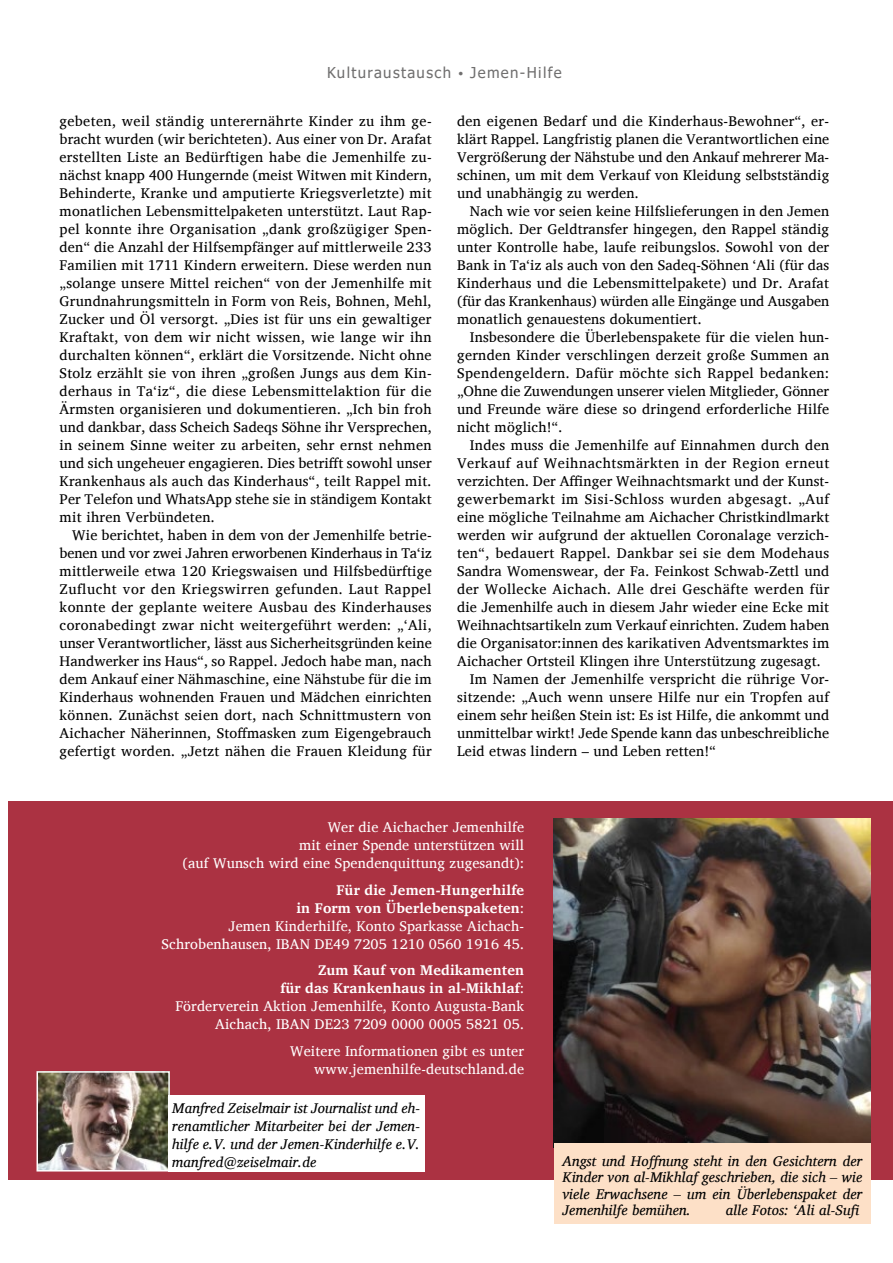
<style>
.page{position:relative;width:893px;height:1263px;background:#fff}
.page>*{position:absolute;margin:0;border:0;box-sizing:border-box;transform-origin:0 0}
.t1{font:15px "Tahoma";letter-spacing:.09em;color:#706f6f}
.t2{font:14.4px/18px "Charis SIL Compact";letter-spacing:.01em;color:#000;text-align:justify}
.t3{font:14.4px/18px "Charis SIL Compact";letter-spacing:.01em;color:#fff;text-align:right}
.t4{font:italic 14.4px/16.5px "Charis SIL Compact";letter-spacing:.01em;color:#000;text-align:justify}
.t5{font:14.4px "Charis SIL Compact";letter-spacing:.035em;color:#000}
.t6{font:14.4px "Charis SIL Compact";letter-spacing:.04em;color:#000}
.t7{font:14.4px "Charis SIL Compact";letter-spacing:.03em;color:#000}
.s1{font-size:10.5px}
.s2{font-weight:700}
</style>
<div class="page">
<div style="left:9px;top:801px;width:884px;height:378px;background:#ab3242"></div>
<img style="left:554px;top:818px;width:317px;height:325px">
<div style="left:554px;top:1143px;width:317px;height:81px;background:#fde0c7"></div>
<img style="left:40px;top:1074px;width:127px;height:94px">
<div style="left:37px;top:1071px;width:133px;height:100px;border:2px solid #fff"></div>
<div style="left:168px;top:1095px;width:256px;height:76px;background:#fff"></div>
<p class="t1" style="left:327px;top:63px;width:236px">Kulturaustausch <span class="s1">•</span> Jemen-Hilfe</p>
<p class="t2" style="left:60px;top:112px;width:374px">gebeten, weil ständig unterernährte Kinder zu ihm ge&shy;bracht wurden (wir berichteten). Aus einer von Dr. Arafat erstellten Liste an Bedürftigen habe die Jemenhilfe zu&shy;nächst knapp 400 Hungernde (meist Witwen mit Kindern, Behinderte, Kranke und amputierte Kriegsverletzte) mit monatlichen Lebensmittelpaketen unterstützt. Laut Rap&shy;pel konnte ihre Organisation „dank großzügiger Spen&shy;den“ die Anzahl der Hilfsempfänger auf mittlerweile 233<br>Familien mit 1711 Kindern erweitern. Diese werden nun „solange unsere Mittel reichen“ von der Jemenhilfe mit Grundnahrungsmitteln in Form von Reis, Bohnen, Mehl, Zucker und Öl versorgt. „Dies ist für uns ein gewaltiger Kraftakt, von dem wir nicht wissen, wie lange wir ihn durchalten können“, erklärt die Vorsitzende. Nicht ohne Stolz erzählt sie von ihren „großen Jungs aus dem Kin&shy;derhaus in Ta‘iz“, die diese Lebensmittelaktion für die Ärmsten organisieren und dokumentieren. „Ich bin froh und dankbar, dass Scheich Sadeqs Söhne ihr Versprechen, in seinem Sinne weiter zu arbeiten, sehr ernst nehmen und sich ungeheuer engagieren. Dies betrifft sowohl unser Krankenhaus als auch das Kinderhaus“, teilt Rappel mit.<br>Per Telefon und WhatsApp stehe sie in ständigem Kontakt mit ihren Verbündeten.</p>
<p class="t2" style="left:60px;top:526px;width:374px;text-indent:13px">Wie berichtet, haben in dem von der Jemenhilfe betrie&shy;benen und vor zwei Jahren erworbenen Kinderhaus in Ta‘iz mittlerweile etwa 120 Kriegswaisen und Hilfsbedürftige Zuflucht vor den Kriegswirren gefunden. Laut Rappel konnte der geplante weitere Ausbau des Kinderhauses coronabedingt zwar nicht weitergeführt werden: „‘Ali, unser Verantwortlicher, lässt aus Sicherheitsgründen keine Handwerker ins Haus“, so Rappel. Jedoch habe man, nach dem Ankauf einer Nähmaschine, eine Nähstube für die im Kinderhaus wohnenden Frauen und Mädchen einrichten können. Zunächst seien dort, nach Schnittmustern von Aichacher Näherinnen, Stoffmasken zum Eigengebrauch gefertigt worden. „Jetzt nähen die Frauen Kleidung für</p>
<p class="t2" style="left:457px;top:112px;width:374px">den eigenen Bedarf und die Kinderhaus-Bewohner“, er&shy;klärt Rappel. Langfristig planen die Verantwortlichen eine Vergrößerung der Nähstube und den Ankauf mehrerer Ma&shy;schinen, um mit dem Verkauf von Kleidung selbstständig und unabhängig zu werden.</p>
<p class="t2" style="left:457px;top:202px;width:374px;text-indent:13px">Nach wie vor seien keine Hilfslieferungen in den Jemen möglich. Der Geldtransfer hingegen, den Rappel ständig unter Kontrolle habe, laufe reibungslos. Sowohl von der Bank in Ta‘iz als auch von den Sadeq-Söhnen ‘Ali (für das Kinderhaus und die Lebensmittelpakete) und Dr. Arafat (für das Krankenhaus) würden alle Eingänge und Ausgaben monatlich genauestens dokumentiert.</p>
<p class="t2" style="left:457px;top:328px;width:374px;text-indent:13px">Insbesondere die Überlebenspakete für die vielen hun&shy;gernden Kinder verschlingen derzeit große Summen an Spendengeldern. Dafür möchte sich Rappel bedanken: „Ohne die Zuwendungen unserer vielen Mitglieder, Gönner und Freunde wäre diese so dringend erforderliche Hilfe nicht möglich!“.</p>
<p class="t2" style="left:470px;top:436px;width:361px">Indes muss die Jemenhilfe auf Einnahmen durch den</p>
<p class="t5" style="left:457px;top:455px;width:374px">Verkauf auf Weihnachtsmärkten in der Region erneut</p>
<p class="t2" style="left:457px;top:472px;width:374px">verzichten. Der Affinger Weihnachtsmarkt und der Kunst-</p>
<p class="t6" style="left:457px;top:491px;width:374px">gewerbemarkt im Sisi-Schloss wurden abgesagt. „Auf</p>
<p class="t2" style="left:457px;top:508px;width:374px">eine mögliche Teilnahme am Aichacher Christkindlmarkt</p>
<p class="t2" style="left:457px;top:526px;width:374px">werden wir aufgrund der aktuellen Coronalage verzich-</p>
<p class="t7" style="left:457px;top:545px;width:374px">ten“, bedauert Rappel. Dankbar sei sie dem Modehaus</p>
<p class="t2" style="left:457px;top:562px;width:374px">Sandra Womenswear, der Fa. Feinkost Schwab-Zettl und</p>
<p class="t5" style="left:457px;top:581px;width:374px">der Wollecke Aichach. Alle drei Geschäfte werden für</p>
<p class="t2" style="left:457px;top:598px;width:373px">die Jemenhilfe auch in diesem Jahr wieder eine Ecke mit</p>
<p class="t2" style="left:457px;top:616px;width:374px">Weihnachtsartikeln zum Verkauf einrichten. Zudem haben</p>
<p class="t2" style="left:457px;top:634px;width:374px">die Organisator:innen des karikativen Adventsmarktes im</p>
<p class="t2" style="left:457px;top:652px;width:365px">Aichacher Ortsteil Klingen ihre Unterstützung zugesagt.</p>
<p class="t2" style="left:470px;top:670px;width:361px">Im Namen der Jemenhilfe verspricht die rührige Vor-</p>
<p class="t2" style="left:457px;top:688px;width:373px">sitzende: „Auch wenn unsere Hilfe nur ein Tropfen auf</p>
<p class="t2" style="left:457px;top:706px;width:374px">einem sehr heißen Stein ist: Es ist Hilfe, die ankommt und</p>
<p class="t2" style="left:457px;top:724px;width:373px">unmittelbar wirkt! Jede Spende kann das unbeschreibliche</p>
<p class="t2" style="left:457px;top:742px;width:260px">Leid etwas lindern – und Leben retten!“</p>
<p class="t3" style="left:183px;top:818px;width:343px">Wer die Aichacher Jemenhilfe<br>mit einer Spende unterstützen will<br>(auf Wunsch wird eine Spendenquittung zugesandt):</p>
<p class="t3" style="left:162px;top:881px;width:364px"><span class="s2">Für die Jemen-Hungerhilfe<br>in Form von Überlebenspaketen</span>:<br>Jemen Kinderhilfe, Konto Sparkasse Aichach-Schrobenhausen, IBAN DE49 7205 1210 0560 1916 45.</p>
<p class="t3" style="left:175px;top:961px;width:350px"><span class="s2">Zum Kauf von Medikamenten<br>für das Krankenhaus in al-Mikhlaf</span>:<br>Förderverein Aktion Jemenhilfe, Konto Augusta-Bank Aichach, IBAN DE23 7209 0000 0005 5821 05.</p>
<p class="t3" style="left:290px;top:1042px;width:235px">Weitere Informationen gibt es unter www.jemenhilfe-deutschland.de</p>
<p class="t4" style="left:172px;top:1099px;width:249px;line-height:18px">Manfred Zeiselmair ist Journalist und eh&shy;renamtlicher Mitarbeiter bei der Jemen&shy;hilfe e.V. und der Jemen-Kinderhilfe e.V. manfred@zeiselmair.de</p>
<p class="t4" style="left:562px;top:1152px;width:301px">Angst und Hoffnung steht in den Gesichtern der Kinder von al-Mikhlaf geschrieben, die sich – wie viele Erwachsene – um ein Überlebenspaket der Jemenhilfe bemühen.</p>
<p class="t4" style="left:726px;top:1202px;width:137px">alle Fotos: ‘Ali al-Sufi</p>
</div>
